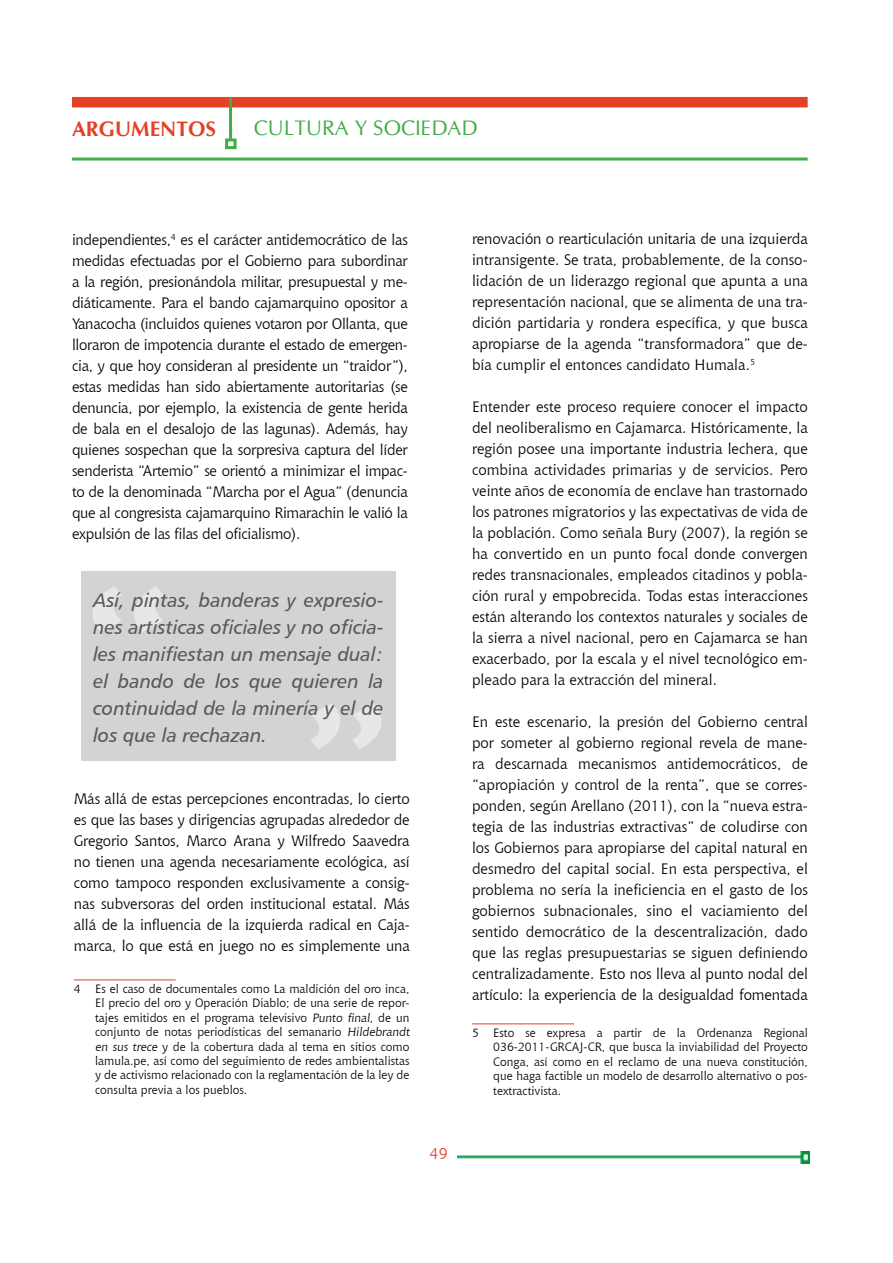
<style>
.page{position:relative;width:893px;height:1263px;background:#fff}
.page>*{position:absolute;margin:0;border:0;box-sizing:border-box;transform-origin:0 0}
.t1{font:229.95px "Chianti BT";color:#e6e7e8}
.t2{font:21px "CG Omega";color:#41ad49}
.t3{font:700 21px "CG Omega";color:#e44126}
.t4{font:19.5px/27px "Humanist 777 BT Italic B";color:#58595b;text-align:justify}
.t5{font:15.75px "Chianti BT";color:#e44126}
.t6{font:15px/21px "Chianti BT";letter-spacing:-.01em;color:#000;text-align:justify}
.t7{font:12px/14.4px "Chianti BT";color:#000}
</style>
<div class="page">
<img style="left:457px;top:1151px;width:353px;height:12px">
<div style="left:72px;top:97px;width:736px;height:10px;background:#e44126"></div>
<hr style="left:229px;top:97px;width:3px;height:42px;background:#41ad49">
<div style="left:225px;top:138px;width:12px;height:11px;border:3px solid #41ad49"></div>
<hr style="left:72px;top:158px;width:736px;height:3px;background:#41ad49">
<div style="left:81px;top:572px;width:314px;height:189px;background:#d1d3d4"></div>
<svg style="left:93px;top:586px;width:70px;height:46px"></svg>
<svg style="left:311px;top:703px;width:71px;height:46px"></svg>
<hr style="left:74px;top:979px;width:102px;height:1px;background:#e44126">
<hr style="left:472px;top:1023px;width:102px;height:1px;background:#e44126">
<h2 class="t3" style="left:72px;top:116px;width:146px">ARGUMENTOS</h2>
<h2 class="t2" style="left:254px;top:115px;width:223px">CULTURA Y SOCIEDAD</h2>
<p class="t6" style="left:72px;top:229px;width:337px">independientes,<sup>4</sup> es el carácter antidemocrático de las medidas efectuadas por el Gobierno para subordinar a la región, presionándola militar, presupuestal y me&shy;diáticamente. Para el bando cajamarquino opositor a Yanacocha (incluidos quienes votaron por Ollanta, que lloraron de impotencia durante el estado de emergen&shy;cia, y que hoy consideran al presidente un “traidor”), estas medidas han sido abiertamente autoritarias (se denuncia, por ejemplo, la existencia de gente herida de bala en el desalojo de las lagunas). Además, hay quienes sospechan que la sorpresiva captura del líder senderista “Artemio” se orientó a minimizar el impac&shy;to de la denominada “Marcha por el Agua” (denuncia que al congresista cajamarquino Rimarachin le valió la expulsión de las filas del oficialismo).</p>
<p class="t6" style="left:472px;top:227px;width:337px">renovación o rearticulación unitaria de una izquierda intransigente. Se trata, probablemente, de la conso&shy;lidación de un liderazgo regional que apunta a una representación nacional, que se alimenta de una tra&shy;dición partidaria y rondera específica, y que busca apropiarse de la agenda “transformadora” que de&shy;bía cumplir el entonces candidato Humala.<sup>5</sup></p>
<p class="t6" style="left:472px;top:395px;width:337px">Entender este proceso requiere conocer el impacto del neoliberalismo en Cajamarca. Históricamente, la región posee una importante industria lechera, que combina actividades primarias y de servicios. Pero veinte años de economía de enclave han trastornado los patrones migratorios y las expectativas de vida de la población. Como señala Bury (2007), la región se ha convertido en un punto focal donde convergen redes transnacionales, empleados citadinos y pobla&shy;ción rural y empobrecida. Todas estas interacciones están alterando los contextos naturales y sociales de la sierra a nivel nacional, pero en Cajamarca se han exacerbado, por la escala y el nivel tecnológico em&shy;pleado para la extracción del mineral.</p>
<p class="t6" style="left:472px;top:710px;width:337px">En este escenario, la presión del Gobierno central por someter al gobierno regional revela de mane&shy;ra descarnada mecanismos antidemocráticos, de “apropiación y control de la renta”, que se corres&shy;ponden, según Arellano (2011), con la “nueva estra&shy;tegia de las industrias extractivas” de coludirse con los Gobiernos para apropiarse del capital natural en desmedro del capital social. En esta perspectiva, el problema no sería la ineficiencia en el gasto de los gobiernos subnacionales, sino el vaciamiento del sentido democrático de la descentralización, dado que las reglas presupuestarias se siguen definiendo centralizadamente. Esto nos lleva al punto nodal del artículo: la experiencia de la desigualdad fomentada</p>
<h1 class="t1" style="left:72px;top:517px;width:111px">“</h1>
<h3 class="t4" style="left:93px;top:586px;width:292px">Así, pintas, banderas y expresio&shy;nes artísticas oficiales y no oficia&shy;les manifiestan un mensaje dual: el bando de los que quieren la continuidad de la minería y el de los que la rechazan.</h3>
<h1 class="t1" style="left:292px;top:634px;width:111px">”</h1>
<p class="t6" style="left:74px;top:788px;width:337px">Más allá de estas percepciones encontradas, lo cierto es que las bases y dirigencias agrupadas alrededor de Gregorio Santos, Marco Arana y Wilfredo Saavedra no tienen una agenda necesariamente ecológica, así como tampoco responden exclusivamente a consig&shy;nas subversoras del orden institucional estatal. Más allá de la influencia de la izquierda radical en Caja&shy;marca, lo que está en juego no es simplemente una</p>
<p class="t7" style="left:95px;top:981px;width:318px;text-indent:-21px">4 Es el caso de documentales como La maldición del oro inca, El precio del oro y Operación Diablo; de una serie de repor&shy;tajes emitidos en el programa televisivo Punto final, de un conjunto de notas periodísticas del semanario Hildebrandt en sus trece y de la cobertura dada al tema en sitios como lamula.pe, así como del seguimiento de redes ambientalistas y de activismo relacionado con la reglamentación de la ley de consulta previa a los pueblos.</p>
<p class="t7" style="left:493px;top:1025px;width:316px;text-align:justify;text-indent:-21px">5 Esto se expresa a partir de la Ordenanza Regional 036-2011-GRCAJ-CR, que busca la inviabilidad del Proyecto Conga, así como en el reclamo de una nueva constitución, que haga factible un modelo de desarrollo alternativo o pos&shy;textractivista.</p>
<p class="t5" style="left:430px;top:1142px;width:20px">49</p>
</div>
